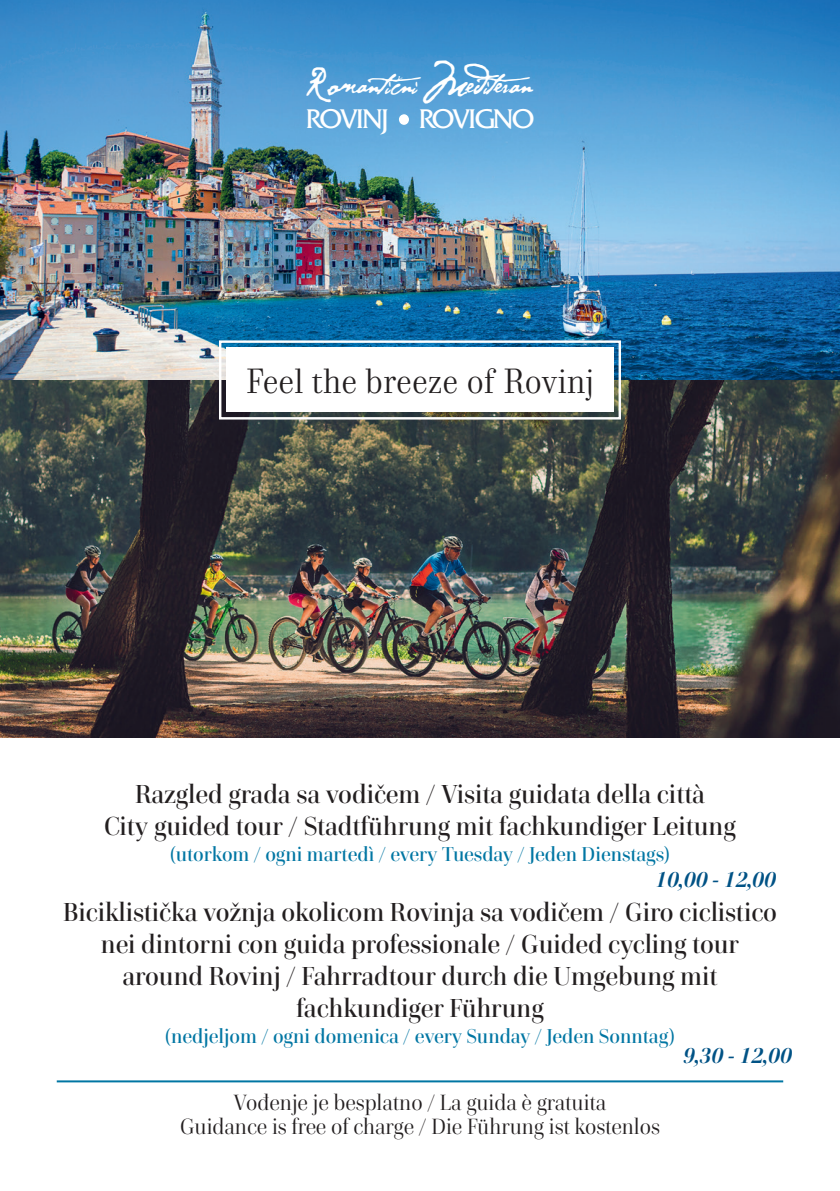
<style>
.page{position:relative;width:840px;height:1191px;background:#fff}
.page>*{position:absolute;margin:0;border:0;box-sizing:border-box;transform-origin:0 0}
.t1{font:47.6px "Hannibal Lecter";color:#fff;scale:.81 1}
.t2{font:300 33.6px "Parmigiano";color:#231f20}
.t3{font:28.4px "Fritz Quadrata";letter-spacing:-.05em;color:#fff}
.t4{font:500 26px/32px "Cardillac";color:#231f20;text-align:center;scale:.95 1}
.t5{font:22px/24px "Cardillac";color:#231f20;text-align:center;scale:.93 1}
.t6{font:italic 700 22px "Cardillac";color:#005285;scale:.95 1}
.t7{font:500 20px "Cardillac";color:#0076a3;scale:.95 1}
</style>
<div class="page">
<img style="left:0;top:0;width:839px;height:737px">
<svg style="left:218px;top:339px;width:404px;height:82px"></svg>
<div style="left:398px;top:114px;width:11px;height:11px;background:#fff;border-radius:50%"></div>
<hr style="left:57px;top:1080px;width:725px;height:2px;background:#0076a3">
<h1 class="t1" style="left:310px;top:57px;width:287px">Romantični Mediteran</h1>
<p class="t3" style="left:306px;top:102px;width:230px">ROVINJ ROVIGNO</p>
<p class="t2" style="left:246px;top:355px;width:349px">Feel the breeze of Rovinj</p>
<p class="t4" style="left:104px;top:777px;width:666px">Razgled grada sa vodičem / Visita guidata della città<br>City guided tour / Stadtführung mit fachkundiger Leitung</p>
<p class="t7" style="left:170px;top:841px;width:527px">(utorkom / ogni martedì / every Tuesday / Jeden Dienstags)</p>
<p class="t4" style="left:63px;top:896px;width:752px">Biciklistička vožnja okolicom Rovinja sa vodičem / Giro ciclistico nei dintorni con guida professionale / Guided cycling tour around Rovinj / Fahrradtour durch die Umgebung mit fachkundiger Führung</p>
<p class="t7" style="left:165px;top:1023px;width:537px">(nedjeljom / ogni domenica / every Sunday / Jeden Sonntag)</p>
<p class="t6" style="left:654px;top:865px;width:129px">10,00 - 12,00</p>
<p class="t6" style="left:682px;top:1041px;width:116px">9,30 - 12,00</p>
<p class="t5" style="left:180px;top:1089px;width:517px">Vođenje je besplatno / La guida è gratuita<br>Guidance is free of charge / Die Führung ist kostenlos</p>
</div>
